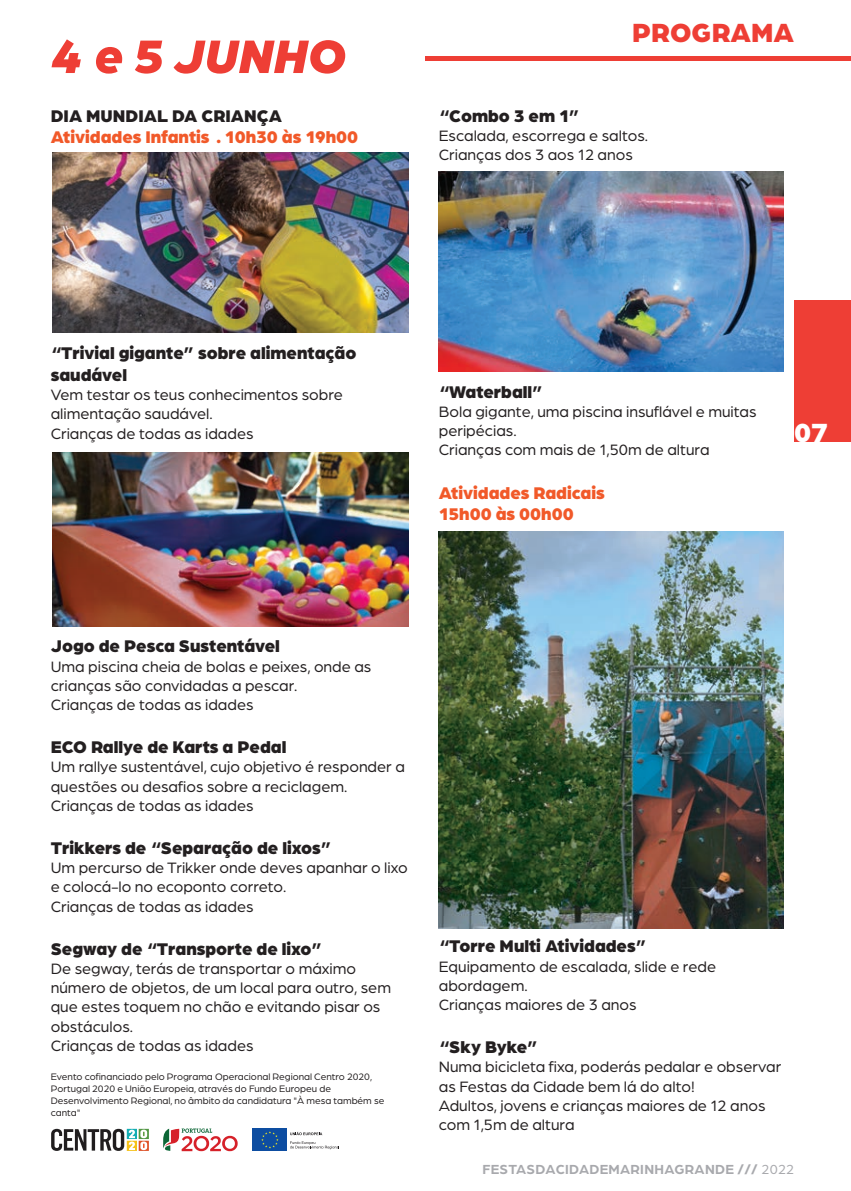
<style>
.page{position:relative;width:851px;height:1191px;background:#fff}
.page>*{position:absolute;margin:0;border:0;box-sizing:border-box;transform-origin:0 0}
.t1{font:italic 900 50px "Arboria";color:#ee3e35}
.t2{font:900 28px "Arboria";color:#ee3e35}
.t3{font:900 28px "Arboria";color:#fff}
.t4{font:900 18px/21.6px "Arboria";color:#231f20}
.t5{font:900 18px/21.6px "Arboria";color:#f15929}
.t6{font:16px/19.2px "Arboria";color:#231f20}
.t7{font:700 14px "Arboria";letter-spacing:.02em;color:#a8a9ad}
.t8{font:10px/12px "Arboria";color:#231f20}
.s1{font-weight:900}
.s2{font-weight:400}
</style>
<div class="page">
<hr style="left:425px;top:57px;width:425px;height:4px;background:#ee3e35">
<div style="left:794px;top:300px;width:56px;height:142px;background:#ee3e35"></div>
<svg style="left:163px;top:1128px;width:75px;height:23px"></svg>
<svg style="left:51px;top:1128px;width:98px;height:22px"></svg>
<svg style="left:290px;top:1132px;width:32px;height:3px"></svg>
<svg style="left:290px;top:1141px;width:49px;height:8px"></svg>
<div style="left:253px;top:1128px;width:34px;height:23px;background:#0d4da1"></div>
<svg style="left:261px;top:1131px;width:17px;height:17px"></svg>
<img style="left:52px;top:153px;width:356px;height:179px">
<img style="left:52px;top:453px;width:356px;height:173px">
<img style="left:438px;top:172px;width:344px;height:199px">
<img style="left:438px;top:532px;width:344px;height:397px">
<h1 class="t1" style="left:51px;top:20px;width:297px">4 e 5 JUNHO</h1>
<p class="t4" style="left:51px;top:103px;width:233px">DIA MUNDIAL DA CRIANÇA</p>
<p class="t5" style="left:51px;top:125px;width:309px">Atividades Infantis . 10h30 às 19h00</p>
<h2 class="t2" style="left:632px;top:13px;width:163px">PROGRAMA</h2>
<p class="t4" style="left:438px;top:103px;width:142px">“Combo 3 em 1”</p>
<p class="t6" style="left:438px;top:125px;width:211px">Escalada, escorrega e saltos.<br>Crianças dos 3 aos 12 anos</p>
<p class="t4" style="left:51px;top:341px;width:307px">“Trivial gigante” sobre alimentação saudável</p>
<p class="t6" style="left:51px;top:384px;width:293px">Vem testar os teus conhecimentos sobre alimentação saudável.<br>Crianças de todas as idades</p>
<p class="t4" style="left:438px;top:379px;width:105px">“Waterball”</p>
<p class="t6" style="left:438px;top:401px;width:319px">Bola gigante, uma piscina insuflável e muitas peripécias.<br>Crianças com mais de 1,50m de altura</p>
<p class="t5" style="left:438px;top:480px;width:167px">Atividades Radicais<br>15h00 às 00h00</p>
<h2 class="t3" style="left:794px;top:413px;width:35px">07</h2>
<p class="t4" style="left:51px;top:634px;width:231px">Jogo de Pesca Sustentável</p>
<p class="t6" style="left:51px;top:656px;width:322px">Uma piscina cheia de bolas e peixes, onde as crianças são convidadas a pescar.<br>Crianças de todas as idades</p>
<p class="t4" style="left:51px;top:735px;width:237px">ECO Rallye de Karts a Pedal</p>
<p class="t6" style="left:51px;top:756px;width:355px">Um rallye sustentável, cujo objetivo é responder a questões ou desafios sobre a reciclagem.<br>Crianças de todas as idades</p>
<p class="t4" style="left:51px;top:835px;width:282px">Trikkers de “Separação de lixos”</p>
<p class="t6" style="left:51px;top:857px;width:358px">Um percurso de Trikker onde deves apanhar o lixo e colocá-lo no ecoponto correto.<br>Crianças de todas as idades</p>
<p class="t4" style="left:51px;top:936px;width:272px">Segway de “Transporte de lixo”</p>
<p class="t6" style="left:51px;top:958px;width:342px">De segway, terás de transportar o máximo número de objetos, de um local para outro, sem que estes toquem no chão e evitando pisar os obstáculos.<br>Crianças de todas as idades</p>
<p class="t8" style="left:51px;top:1070px;width:335px">Evento cofinanciado pelo Programa Operacional Regional Centro 2020, Portugal 2020 e União Europeia, através do Fundo Europeu de Desenvolvimento Regional, no âmbito da candidatura "À mesa também se canta"</p>
<p class="t4" style="left:438px;top:934px;width:209px">“Torre Multi Atividades”</p>
<p class="t6" style="left:438px;top:956px;width:279px">Equipamento de escalada, slide e rede abordagem.<br>Crianças maiores de 3 anos</p>
<p class="t4" style="left:438px;top:1035px;width:100px">“Sky Byke”</p>
<p class="t6" style="left:438px;top:1056px;width:344px">Numa bicicleta fixa, poderás pedalar e observar as Festas da Cidade bem lá do alto!<br>Adultos, jovens e crianças maiores de 12 anos com 1,5m de altura</p>
<p class="t7" style="left:482px;top:1159px;width:313px">FESTASDACIDADEMARINHAGRANDE <span class="s1">///</span> <span class="s2">2022</span></p>
</div>
